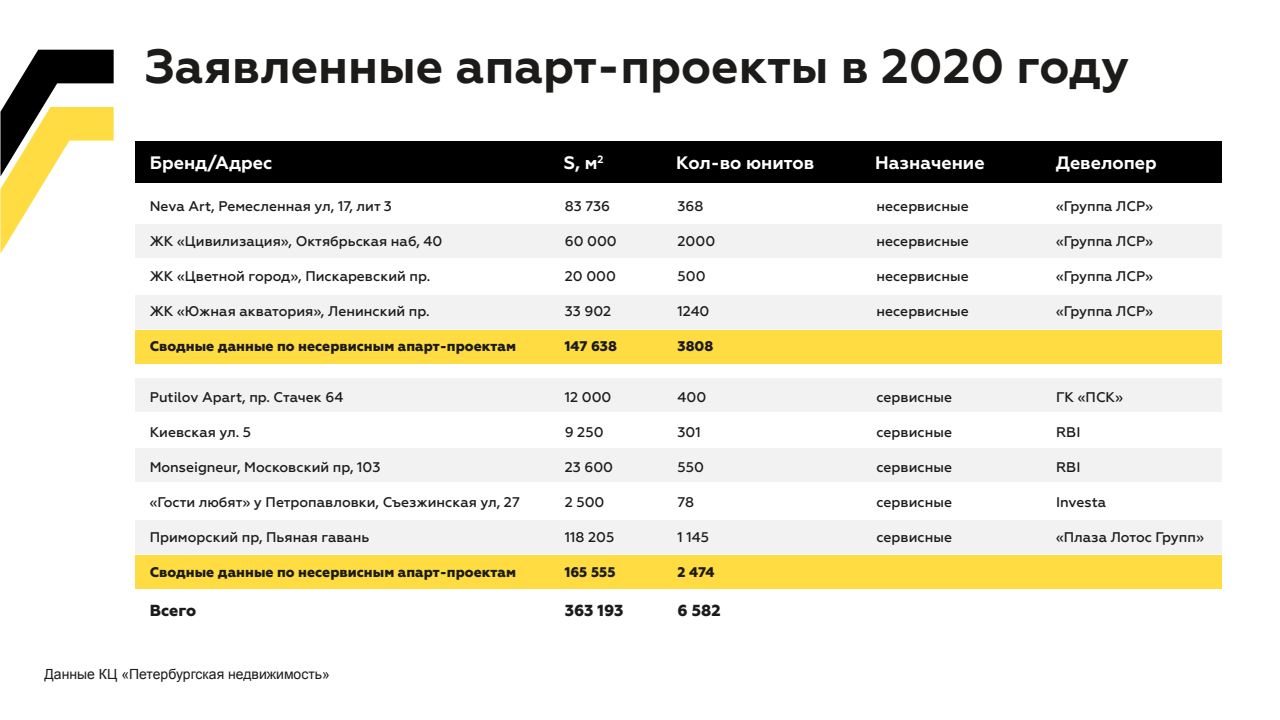
<style>
.page{position:relative;width:1280px;height:720px;background:#fff}
.page>*{position:absolute;margin:0;border:0;box-sizing:border-box;transform-origin:0 0}
.t1{font:700 48px "Geometria";color:#1c1b1a}
.t2{font:700 18px "Geometria";color:#fff}
.t3{font:800 16px "Geometria";color:#1c1b1a}
.t4{font:500 14px "Geometria";color:#1c1b1a}
.t5{font:800 14px "Geometria";color:#1c1b1a}
.t6{font:14px "Arial";color:#1c1b1a}
</style>
<div class="page">
<div style="left:135px;top:555px;width:1087px;height:34px;background:#ffdd42"></div>
<div style="left:135px;top:330px;width:1087px;height:34px;background:#ffdd42"></div>
<div style="left:135px;top:224px;width:1087px;height:34px;background:#f2f2f2"></div>
<div style="left:135px;top:295px;width:1087px;height:34px;background:#f2f2f2"></div>
<div style="left:135px;top:378px;width:1087px;height:34px;background:#f2f2f2"></div>
<div style="left:135px;top:448px;width:1087px;height:34px;background:#f2f2f2"></div>
<div style="left:135px;top:520px;width:1087px;height:34px;background:#f2f2f2"></div>
<div style="left:135px;top:141px;width:1087px;height:42px;background:#000"></div>
<svg style="left:0;top:50px;width:114px;height:204px"></svg>
<h1 class="t1" style="left:145px;top:38px;width:986px">Заявленные апарт-проекты в 2020 году</h1>
<p class="t2" style="left:150px;top:152px;width:124px">Бренд/Адрес</p>
<p class="t2" style="left:564px;top:152px;width:41px">S, м<sup>2</sup></p>
<p class="t2" style="left:676px;top:152px;width:140px">Кол-во юнитов</p>
<p class="t2" style="left:875px;top:152px;width:111px">Назначение</p>
<p class="t2" style="left:1056px;top:152px;width:103px">Девелопер</p>
<p class="t4" style="left:150px;top:198px;width:244px">Neva Art, Ремесленная ул, 17, лит 3</p>
<p class="t4" style="left:150px;top:233px;width:294px">ЖК «Цивилизация», Октябрьская наб, 40</p>
<p class="t4" style="left:150px;top:268px;width:282px">ЖК «Цветной город», Пискаревский пр.</p>
<p class="t4" style="left:150px;top:303px;width:281px">ЖК «Южная акватория», Ленинский пр.</p>
<p class="t5" style="left:150px;top:338px;width:368px">Сводные данные по несервисным апарт-проектам</p>
<p class="t4" style="left:150px;top:389px;width:195px">Putilov Apart, пр. Стачек 64</p>
<p class="t4" style="left:150px;top:424px;width:103px">Киевская ул. 5</p>
<p class="t4" style="left:150px;top:459px;width:232px">Monseigneur, Московский пр, 103</p>
<p class="t4" style="left:150px;top:494px;width:372px">«Гости любят» у Петропавловки, Съезжинская ул, 27</p>
<p class="t4" style="left:150px;top:529px;width:221px">Приморский пр, Пьяная гавань</p>
<p class="t5" style="left:150px;top:564px;width:368px">Сводные данные по несервисным апарт-проектам</p>
<p class="t3" style="left:150px;top:601px;width:48px">Всего</p>
<p class="t4" style="left:1056px;top:198px;width:99px">«Группа ЛСР»</p>
<p class="t4" style="left:1056px;top:233px;width:99px">«Группа ЛСР»</p>
<p class="t4" style="left:1056px;top:268px;width:99px">«Группа ЛСР»</p>
<p class="t4" style="left:1056px;top:303px;width:99px">«Группа ЛСР»</p>
<p class="t4" style="left:565px;top:198px;width:47px">83 736</p>
<p class="t4" style="left:565px;top:233px;width:54px">60 000</p>
<p class="t4" style="left:565px;top:268px;width:53px">20 000</p>
<p class="t4" style="left:565px;top:303px;width:48px">33 902</p>
<p class="t5" style="left:565px;top:338px;width:54px">147 638</p>
<p class="t4" style="left:678px;top:198px;width:27px">368</p>
<p class="t4" style="left:678px;top:233px;width:39px">2000</p>
<p class="t4" style="left:678px;top:268px;width:30px">500</p>
<p class="t4" style="left:678px;top:303px;width:33px">1240</p>
<p class="t5" style="left:678px;top:338px;width:37px">3808</p>
<p class="t4" style="left:877px;top:198px;width:94px">несервисные</p>
<p class="t4" style="left:877px;top:233px;width:94px">несервисные</p>
<p class="t4" style="left:877px;top:268px;width:94px">несервисные</p>
<p class="t4" style="left:877px;top:303px;width:94px">несервисные</p>
<p class="t4" style="left:1056px;top:389px;width:69px">ГК «ПСК»</p>
<p class="t4" style="left:1056px;top:424px;width:26px">RBI</p>
<p class="t4" style="left:1056px;top:459px;width:26px">RBI</p>
<p class="t4" style="left:1056px;top:494px;width:52px">Investa</p>
<p class="t4" style="left:1056px;top:529px;width:149px">«Плаза Лотос Групп»</p>
<p class="t4" style="left:565px;top:389px;width:48px">12 000</p>
<p class="t4" style="left:565px;top:424px;width:40px">9 250</p>
<p class="t4" style="left:565px;top:459px;width:50px">23 600</p>
<p class="t4" style="left:565px;top:494px;width:41px">2 500</p>
<p class="t4" style="left:565px;top:529px;width:51px">118 205</p>
<p class="t5" style="left:565px;top:564px;width:52px">165 555</p>
<p class="t3" style="left:565px;top:601px;width:60px">363 193</p>
<p class="t4" style="left:678px;top:389px;width:30px">400</p>
<p class="t4" style="left:678px;top:424px;width:25px">301</p>
<p class="t4" style="left:678px;top:459px;width:28px">550</p>
<p class="t4" style="left:678px;top:494px;width:18px">78</p>
<p class="t4" style="left:678px;top:529px;width:33px">1 145</p>
<p class="t5" style="left:678px;top:564px;width:39px">2 474</p>
<p class="t3" style="left:678px;top:601px;width:45px">6 582</p>
<p class="t4" style="left:877px;top:389px;width:77px">сервисные</p>
<p class="t4" style="left:877px;top:424px;width:77px">сервисные</p>
<p class="t4" style="left:877px;top:459px;width:77px">сервисные</p>
<p class="t4" style="left:877px;top:494px;width:77px">сервисные</p>
<p class="t4" style="left:877px;top:529px;width:77px">сервисные</p>
<p class="t6" style="left:45px;top:665px;width:287px">Данные КЦ «Петербургская недвижимость»</p>
</div>
